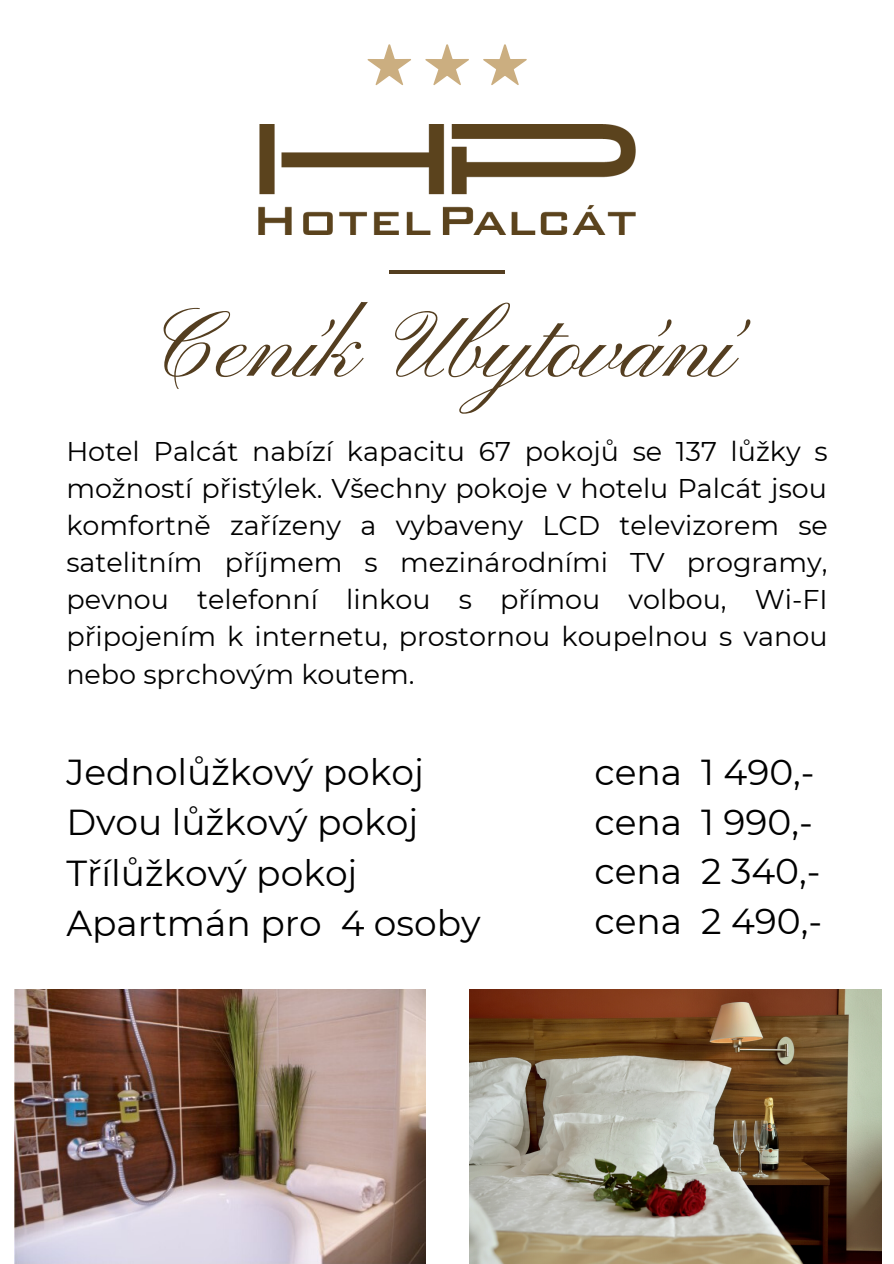
<style>
.page{position:relative;width:894px;height:1264px;background:#fff}
.page>*{position:absolute;margin:0;border:0;box-sizing:border-box;transform-origin:0 0}
.t1{font:96.15px "Pinyon Script";color:#543e20}
.t2{font:36px/50.2px "Montserrat";color:#000}
.t3{font:27px/37.2px "Montserrat";color:#000;text-align:justify}
</style>
<div class="page">
<img style="left:258px;top:124px;width:377px;height:110px">
<hr style="left:389px;top:270px;width:116px;height:4px;background:#543e20">
<svg style="left:367px;top:44px;width:44px;height:41px"></svg>
<svg style="left:425px;top:44px;width:44px;height:41px"></svg>
<svg style="left:483px;top:44px;width:44px;height:41px"></svg>
<img style="left:469px;top:989px;width:412px;height:274px">
<img style="left:14px;top:989px;width:411px;height:274px">
<h1 class="t1" style="left:157px;top:294px;width:582px">Ceník Ubytování</h1>
<p class="t3" style="left:66px;top:432px;width:762px">Hotel Palcát nabízí kapacitu 67 pokojů se 137 lůžky s možností přistýlek. Všechny pokoje v hotelu Palcát jsou komfortně zařízeny a vybaveny LCD televizorem se satelitním příjmem s mezinárodními TV programy, pevnou telefonní linkou s přímou volbou, Wi-FI připojením k internetu, prostornou koupelnou s vanou nebo sprchovým koutem.</p>
<h2 class="t2" style="left:66px;top:746px;width:416px">Jednolůžkový pokoj<br>Dvou lůžkový pokoj<br>Třílůžkový pokoj<br>Apartmán pro 4 osoby</h2>
<h2 class="t2" style="left:594px;top:747px;width:229px;line-height:49.5px">cena 1 490,- cena 1 990,- cena 2 340,- cena 2 490,-</h2>
</div>
